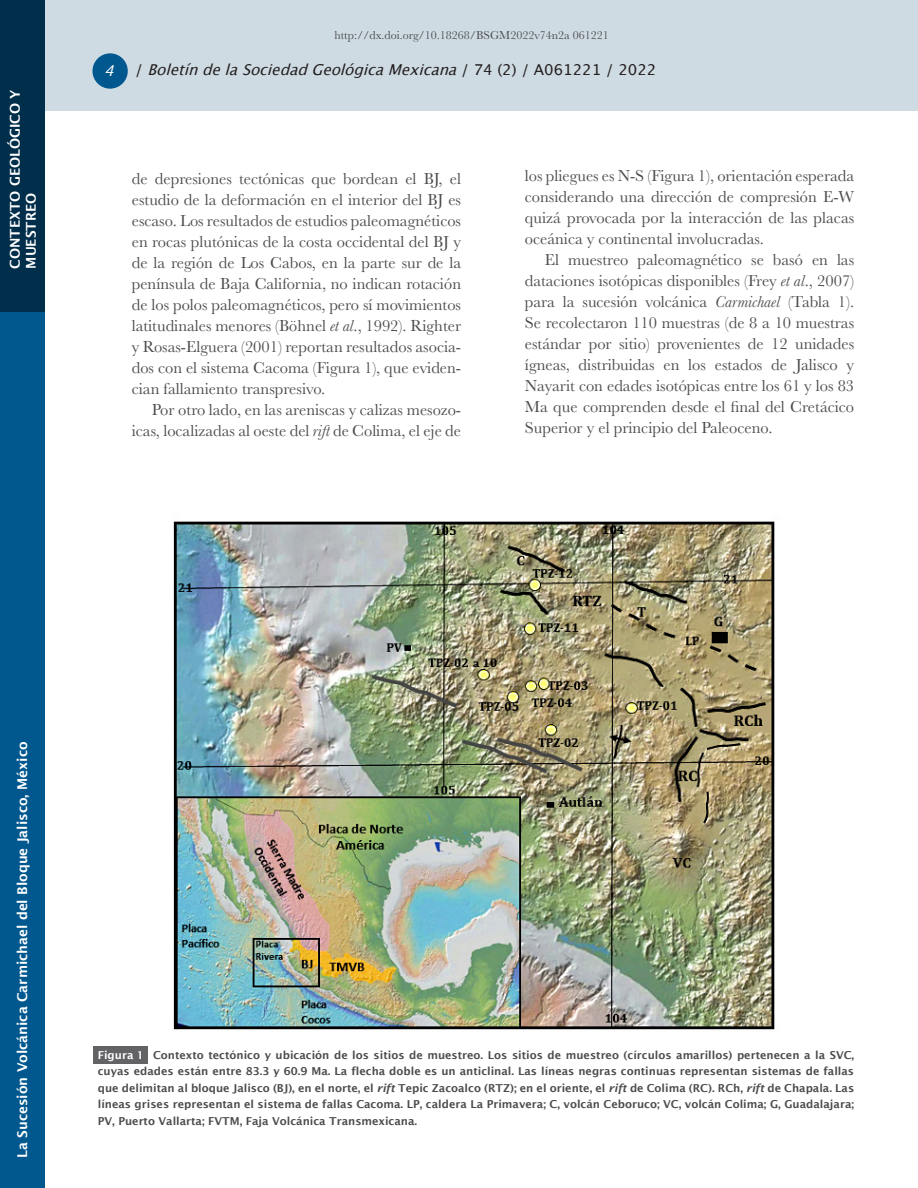
<style>
.page{position:relative;width:918px;height:1188px;background:#fff}
.page>*{position:absolute;margin:0;border:0;box-sizing:border-box;transform-origin:0 0}
.Indented-text{font:16.5px/21px "Baskerville";color:#4b4c4d;text-align:justify}
.t1{font:italic 15px "Lucida Grande";color:#231f20}
.Sección{font:600 13.5px/16.2px "Lucida Sans";color:#fff}
.t2{font:12px "Baskerville";color:#4b4c4d}
.Pie_de_figura{font:600 10.95px/16.5px "Lucida Sans";color:#4b4c4d;text-align:justify}
.Pie_de_figura__númer{font:600 10.95px "Lucida Sans";color:#fff}
.s1{color:#fff}
.s2{font-style:normal}
.s3{font-style:italic}
</style>
<div class="page">
<div style="left:0;top:311px;width:44px;height:877px;background:#01588e"></div>
<div style="left:45px;top:0;width:873px;height:111px;background:#cfdbe2"></div>
<div style="left:92px;top:53px;width:36px;height:36px;background:#01588e;border-radius:50%"></div>
<div style="left:0;top:0;width:44px;height:311px;background:#012e4b"></div>
<img style="left:172px;top:521px;width:603px;height:510px">
<div style="left:94px;top:1046px;width:54px;height:17px;background:#636366"></div>
<p class="Sección" style="left:7px;top:269px;width:181px;rotate:-90deg">CONTEXTO GEOLÓGICO Y<br>MUESTREO</p>
<p class="t2" style="left:334px;top:27px;width:276px">http://dx.doi.org/10.18268/BSGM2022v74n2a 061221</p>
<p class="t1" style="left:104px;top:59px;width:554px"><span class="s1">4</span> <span class="s2">/</span> BoletíndelaSociedadGeológicaMexicana<span class="s2">/ 7 4 ( 2 ) / A 0 6 1 2 2 1 / 2 0 2 2</span></p>
<p class="Indented-text" style="left:132px;top:169px;width:331px">de depresiones tectónicas que bordean el BJ, el estudio de la deformación en el interior del BJ es escaso. Los resultados de estudios paleomagnéticos en rocas plutónicas de la costa occidental del BJ y de la región de Los Cabos, en la parte sur de la península de Baja California, no indican rotación de los polos paleomagnéticos, pero sí movimientos latitudinales menores (Böhnel <span class="s3">et al</span>., 1992). Righter y Rosas-Elguera (2001) reportan resultados asocia&shy;dos con el sistema Cacoma (Figura 1), que eviden&shy;cian fallamiento transpresivo.</p>
<p class="Indented-text" style="left:132px;top:400px;width:331px;text-align:right">Por otro lado, en las areniscas y calizas mesozo&shy;icas, localizadas al oeste del <span class="s3">rift</span> de Colima, el eje de</p>
<p class="Indented-text" style="left:525px;top:166px;width:331px">los pliegues es N-S (Figura 1), orientación esperada considerando una dirección de compresión E-W quizá provocada por la interacción de las placas oceánica y continental involucradas.</p>
<p class="Indented-text" style="left:525px;top:250px;width:331px;text-indent:20px">El muestreo paleomagnético se basó en las dataciones isotópicas disponibles (Frey <span class="s3">et al</span>., 2007) para la sucesión volcánica <span class="s3">Carmichael</span> (Tabla 1).<br>Se recolectaron 110 muestras (de 8 a 10 muestras estándar por sitio) provenientes de 12 unidades ígneas, distribuidas en los estados de Jalisco y Nayarit con edades isotópicas entre los 61 y los 83<br>Ma que comprenden desde el final del Cretácico Superior y el principio del Paleoceno.</p>
<p class="Sección" style="left:14px;top:1158px;width:418px;rotate:-90deg">La Sucesión Volcánica Carmichael del Bloque Jalisco, México</p>
<p class="Pie_de_figura" style="left:98px;top:1046px;width:758px;text-indent:55px">Contexto tectónico y ubicación de los sitios de muestreo. Los sitios de muestreo (círculos amarillos) pertenecen a la SVC, cuyas edades están entre 83.3 y 60.9 Ma. La flecha doble es un anticlinal. Las líneas negras continuas representan sistemas de fallas que delimitan al bloque Jalisco (BJ), en el norte, el <span class="s3">rift</span> Tepic Zacoalco (RTZ); en el oriente, el <span class="s3">rift</span> de Colima (RC). RCh, <span class="s3">rift</span> de Chapala. Las líneas grises representan el sistema de fallas Cacoma. LP, caldera La Primavera; C, volcán Ceboruco; VC, volcán Colima; G, Guadalajara; PV, Puerto Vallarta; FVTM, Faja Volcánica Transmexicana.</p>
<p class="Pie_de_figura__númer" style="left:98px;top:1049px;width:48px">Figura 1</p>
</div>
